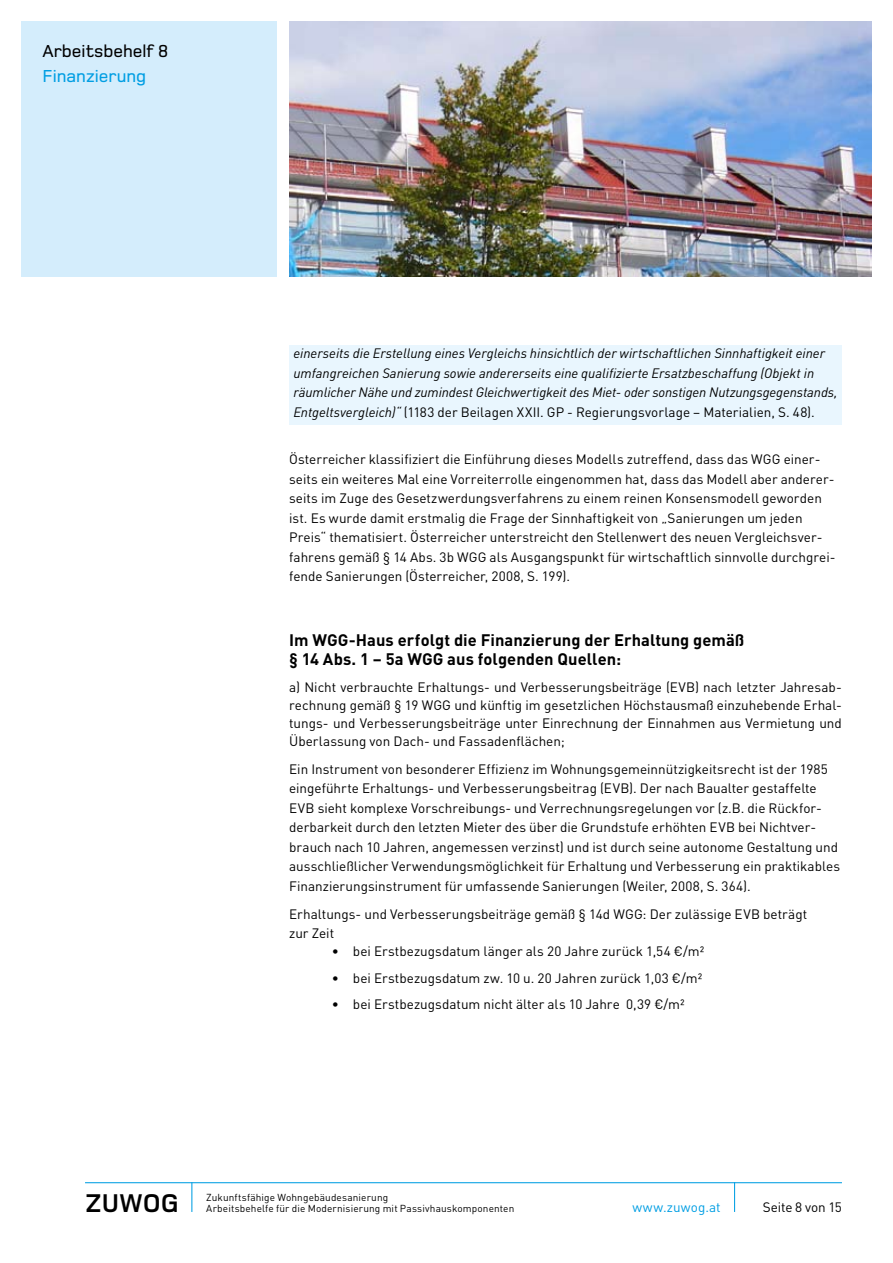
<style>
.page{position:relative;width:893px;height:1263px;background:#fff}
.page>*{position:absolute;margin:0;border:0;box-sizing:border-box;transform-origin:0 0}
.t1{font:700 26.55px "Foundry Monoline";color:#000}
.t2{font:500 18px "Foundry Monoline";color:#000}
.t3{font:500 18px "Foundry Monoline";color:#009ee3}
.t4{font:700 16.5px/19.5px "DIN Pro";letter-spacing:.005em;color:#000}
.t5{font:13.5px/19.5px "DIN Pro";color:#000}
.t6{font:italic 13.5px/19.5px "DIN";letter-spacing:-.005em;color:#000}
.t7{font:13.5px "DIN";letter-spacing:.01em;color:#009ee3}
.t8{font:10.05px/11.6px "DIN";letter-spacing:.01em;color:#000}
.s1{font-family:"DIN";font-style:italic}
</style>
<div class="page">
<hr style="left:85px;top:1182px;width:757px;height:1px;background:#009ee3">
<hr style="left:734px;top:1182px;width:1px;height:30px;background:#009ee3">
<hr style="left:191px;top:1182px;width:1px;height:30px;background:#009ee3">
<div style="left:21px;top:21px;width:255px;height:255px;background:#d4edfc"></div>
<div style="left:289px;top:345px;width:553px;height:79px;background:#e9f6fe"></div>
<img style="left:289px;top:21px;width:583px;height:255px">
<h2 class="t2" style="left:43px;top:41px;width:127px">Arbeitsbehelf 8</h2>
<h2 class="t3" style="left:43px;top:67px;width:105px">Finanzierung</h2>
<p class="t6" style="left:293px;top:343px;width:546px">einerseits die Erstellung eines Vergleichs hinsichtlich der wirtschaftlichen Sinnhaftigkeit einer umfangreichen Sanierung sowie andererseits eine qualifizierte Ersatzbeschaffung (Objekt in räumlicher Nähe und zumindest Gleichwertigkeit des Miet- oder sonstigen Nutzungsgegenstands,</p>
<p class="t5" style="left:293px;top:402px;width:523px"><span class="s1">Entgeltsvergleich)“</span> (1183 der Beilagen XXII. GP - Regierungsvorlage – Materialien, S. 48).</p>
<p class="t5" style="left:289px;top:449px;width:548px">Österreicher klassifiziert die Einführung dieses Modells zutreffend, dass das WGG einer&shy;seits ein weiteres Mal eine Vorreiterrolle eingenommen hat, dass das Modell aber anderer&shy;seits im Zuge des Gesetzwerdungsverfahrens zu einem reinen Konsensmodell geworden ist. Es wurde damit erstmalig die Frage der Sinnhaftigkeit von „Sanierungen um jeden Preis“ thematisiert. Österreicher unterstreicht den Stellenwert des neuen Vergleichsver&shy;fahrens gemäß § 14 Abs. 3b WGG als Ausgangspunkt für wirtschaftlich sinnvolle durchgrei&shy;fende Sanierungen (Österreicher, 2008, S. 199).</p>
<p class="t4" style="left:289px;top:629px;width:457px">Im WGG-Haus erfolgt die Finanzierung der Erhaltung gemäß § 14 Abs. 1 – 5a WGG aus folgenden Quellen:</p>
<p class="t5" style="left:289px;top:677px;width:554px;line-height:18px;text-align:justify">a) Nicht verbrauchte Erhaltungs- und Verbesserungsbeiträge (EVB) nach letzter Jahresab&shy;rechnung gemäß § 19 WGG und künftig im gesetzlichen Höchstausmaß einzuhebende Erhal&shy;tungs- und Verbesserungsbeiträge unter Einrechnung der Einnahmen aus Vermietung und Überlassung von Dach- und Fassadenflächen;</p>
<p class="t5" style="left:289px;top:759px;width:552px">Ein Instrument von besonderer Effizienz im Wohnungsgemeinnützigkeitsrecht ist der 1985 eingeführte Erhaltungs- und Verbesserungsbeitrag (EVB). Der nach Baualter gestaffelte EVB sieht komplexe Vorschreibungs- und Verrechnungsregelungen vor (z.B. die Rückfor&shy;derbarkeit durch den letzten Mieter des über die Grundstufe erhöhten EVB bei Nichtver&shy;brauch nach 10 Jahren, angemessen verzinst) und ist durch seine autonome Gestaltung und ausschließlicher Verwendungsmöglichkeit für Erhaltung und Verbesserung ein praktikables Finanzierungsinstrument für umfassende Sanierungen (Weiler, 2008, S. 364).</p>
<p class="t5" style="left:289px;top:904px;width:520px">Erhaltungs- und Verbesserungsbeiträge gemäß § 14d WGG: Der zulässige EVB beträgt zur Zeit</p>
<p class="t5" style="left:332px;top:941px;width:374px">• bei Erstbezugsdatum länger als 20 Jahre zurück 1,54 €/m²</p>
<p class="t5" style="left:332px;top:968px;width:372px">• bei Erstbezugsdatum zw. 10 u. 20 Jahren zurück 1,03 €/m²</p>
<p class="t5" style="left:332px;top:994px;width:355px">• bei Erstbezugsdatum nicht älter als 10 Jahre 0,39 €/m²</p>
<p class="t8" style="left:206px;top:1191px;width:310px">Zukunftsfähige Wohngebäudesanierung<br>Arbeitsbehelfe für die Modernisierung mit Passivhauskomponenten</p>
<p class="t7" style="left:632px;top:1199px;width:90px">www.zuwog.at</p>
<h1 class="t1" style="left:85px;top:1189px;width:95px">ZUWOG</h1>
<p class="t5" style="left:763px;top:1197px;width:81px">Seite 8 von 15</p>
</div>
